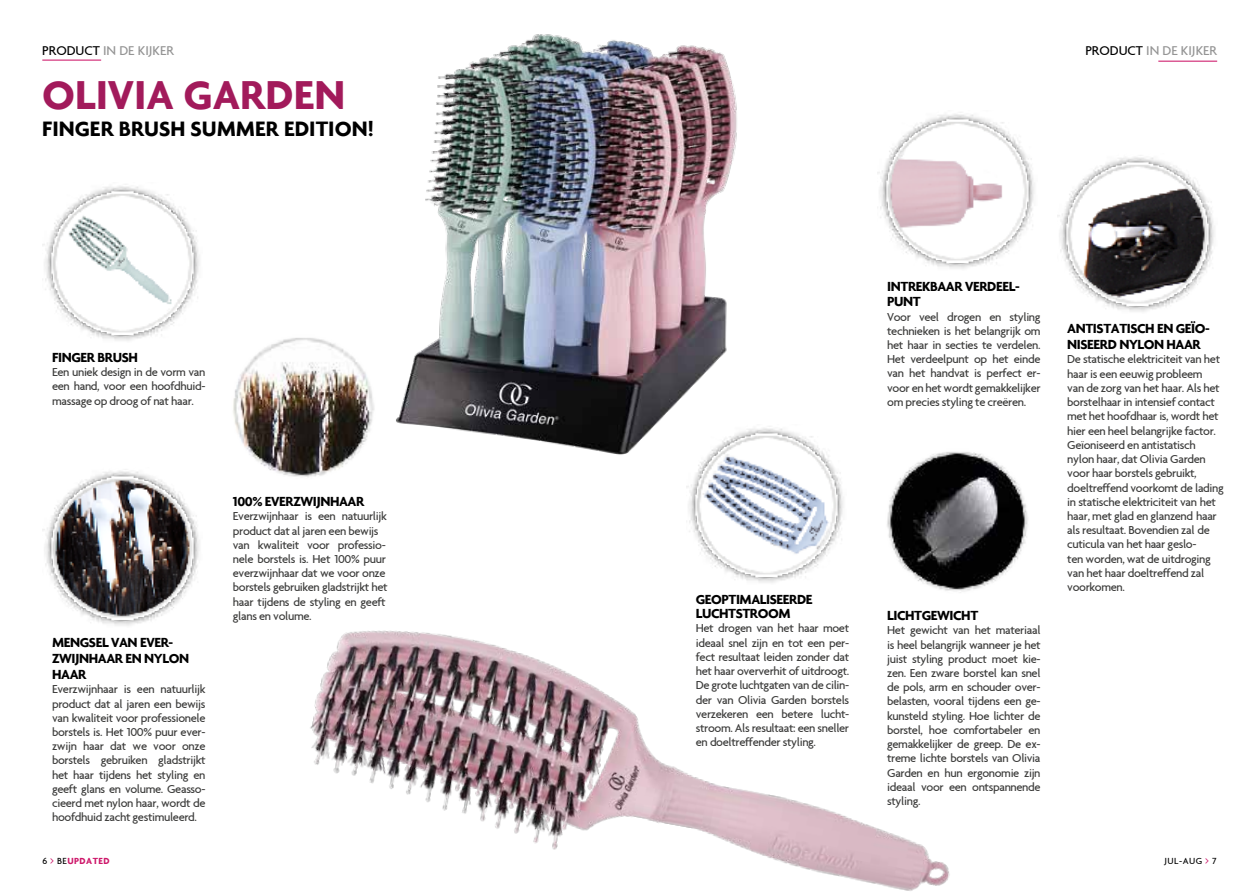
<style>
.page{position:relative;width:1259px;height:893px;background:#fff}
.page>*{position:absolute;margin:0;border:0;box-sizing:border-box;transform-origin:0 0}
.t1{font:700 43.5px "Agenda";color:#a21a5b}
.t2{font:700 22.5px "Agenda";color:#000}
.t3{font:700 14.25px/15.9px "Agenda";letter-spacing:-.03em;color:#000}
.t4{font:500 13.8px "Agenda";color:#949494}
.t5{font:500 12.45px/14.2px "Agenda";letter-spacing:-.03em;color:#3c3c3b;text-align:justify}
.t6{font:700 9.6px "Agenda";letter-spacing:.05em;color:#cd1669}
.t7{font:500 9.6px "Agenda";letter-spacing:.05em;color:#000}
.s1{color:#000}
.s2{font-weight:500;color:#000}
</style>
<div class="page">
<hr style="left:42px;top:60px;width:59px;height:1px;background:#cd1669">
<hr style="left:1158px;top:61px;width:59px;height:1px;background:#cd1669">
<img style="left:396px;top:34px;width:341px;height:421px">
<img style="left:43px;top:186px;width:156px;height:155px">
<img style="left:43px;top:471px;width:156px;height:155px">
<img style="left:233px;top:338px;width:141px;height:139px">
<img style="left:1057px;top:157px;width:157px;height:155px">
<img style="left:686px;top:424px;width:157px;height:159px">
<img style="left:877px;top:114px;width:157px;height:155px">
<img style="left:887px;top:452px;width:141px;height:141px">
<img style="left:310px;top:630px;width:640px;height:261px">
<p class="t4" style="left:42px;top:42px;width:133px"><span class="s1">PRODUCT</span> IN DE KIJKER</p>
<p class="t4" style="left:1085px;top:42px;width:133px"><span class="s1">PRODUCT</span> IN DE KIJKER</p>
<h1 class="t1" style="left:42px;top:68px;width:304px">OLIVIA GARDEN</h1>
<h2 class="t2" style="left:42px;top:115px;width:333px">FINGER BRUSH SUMMER EDITION!</h2>
<p class="t3" style="left:52px;top:349px;width:87px">FINGER BRUSH</p>
<p class="t5" style="left:52px;top:365px;width:155px">Een uniek design in de vorm van een hand, voor een hoofdhuid&shy;massage op droog of nat haar.</p>
<p class="t3" style="left:52px;top:634px;width:138px">MENGSEL VAN EVER-<br>ZWIJNHAAR EN NYLON<br>HAAR</p>
<p class="t5" style="left:52px;top:682px;width:155px">Everzwijnhaar is een natuurlijk product dat al jaren een bewijs van kwaliteit voor professionele borstels is. Het 100% puur ever&shy;zwijn haar dat we voor onze borstels gebruiken gladstrijkt het haar tijdens het styling en geeft glans en volume. Geasso&shy;cieerd met nylon haar, wordt de hoofdhuid zacht gestimuleerd.</p>
<p class="t3" style="left:233px;top:493px;width:133px">100% EVERZWIJNHAAR</p>
<p class="t5" style="left:233px;top:509px;width:156px;text-align:left">Everzwijnhaar is een natuurlijk product dat al jaren een bewijs van kwaliteit voor professio&shy;nele borstels is. Het 100% puur everzwijnhaar dat we voor onze borstels gebruiken gladstrijkt het haar tijdens de styling en geeft glans en volume.</p>
<p class="t3" style="left:696px;top:592px;width:118px;line-height:14.2px">GEOPTIMALISEERDE<br>LUCHTSTROOM</p>
<p class="t5" style="left:696px;top:621px;width:155px">Het drogen van het haar moet ideaal snel zijn en tot een per&shy;fect resultaat leiden zonder dat het haar oververhit of uitdroogt.<br>De grote luchtgaten van de cilin&shy;der van Olivia Garden borstels verzekeren een betere lucht&shy;stroom. Als resultaat: een sneller en doeltreffender styling.</p>
<p class="t3" style="left:887px;top:278px;width:133px">INTREKBAAR VERDEEL-<br>PUNT</p>
<p class="t5" style="left:887px;top:309px;width:155px">Voor veel drogen en styling technieken is het belangrijk om het haar in secties te verdelen.<br>Het verdeelpunt op het einde van het handvat is perfect er&shy;voor en het wordt gemakkelijker om precies styling te creëren.</p>
<p class="t3" style="left:887px;top:607px;width:93px">LICHTGEWICHT</p>
<p class="t5" style="left:887px;top:623px;width:155px">Het gewicht van het materiaal is heel belangrijk wanneer je het juist styling product moet kie&shy;zen. Een zware borstel kan snel de pols, arm en schouder over&shy;belasten, vooral tijdens een ge&shy;kunsteld styling. Hoe lichter de borstel, hoe comfortabeler en gemakkelijker de greep. De ex&shy;treme lichte borstels van Olivia Garden en hun ergonomie zijn ideaal voor een ontspannende styling.</p>
<p class="t3" style="left:1067px;top:320px;width:143px">ANTISTATISCH EN GEÏO-<br>NISEERD NYLON HAAR</p>
<p class="t5" style="left:1067px;top:352px;width:158px;text-align:left">De statische elektriciteit van het haar is een eeuwig probleem<br>van de zorg van het haar. Als het borstelhaar in intensief contact met het hoofdhaar is, wordt het hier een heel belangrijke factor.<br>Geïoniseerd en antistatisch nylon haar, dat Olivia Garden voor haar borstels gebruikt, doeltreffend voorkomt de lading in statische elektriciteit van het haar, met glad en glanzend haar als resultaat. Bovendien zal de cuticula van het haar geslo-<br>ten worden, wat de uitdroging van het haar doeltreffend zal voorkomen.</p>
<p class="t6" style="left:43px;top:855px;width:69px"><span class="s2">6 BE</span>UPDATED</p>
<p class="t7" style="left:1164px;top:855px;width:54px">JUL-AUG 7</p>
</div>
